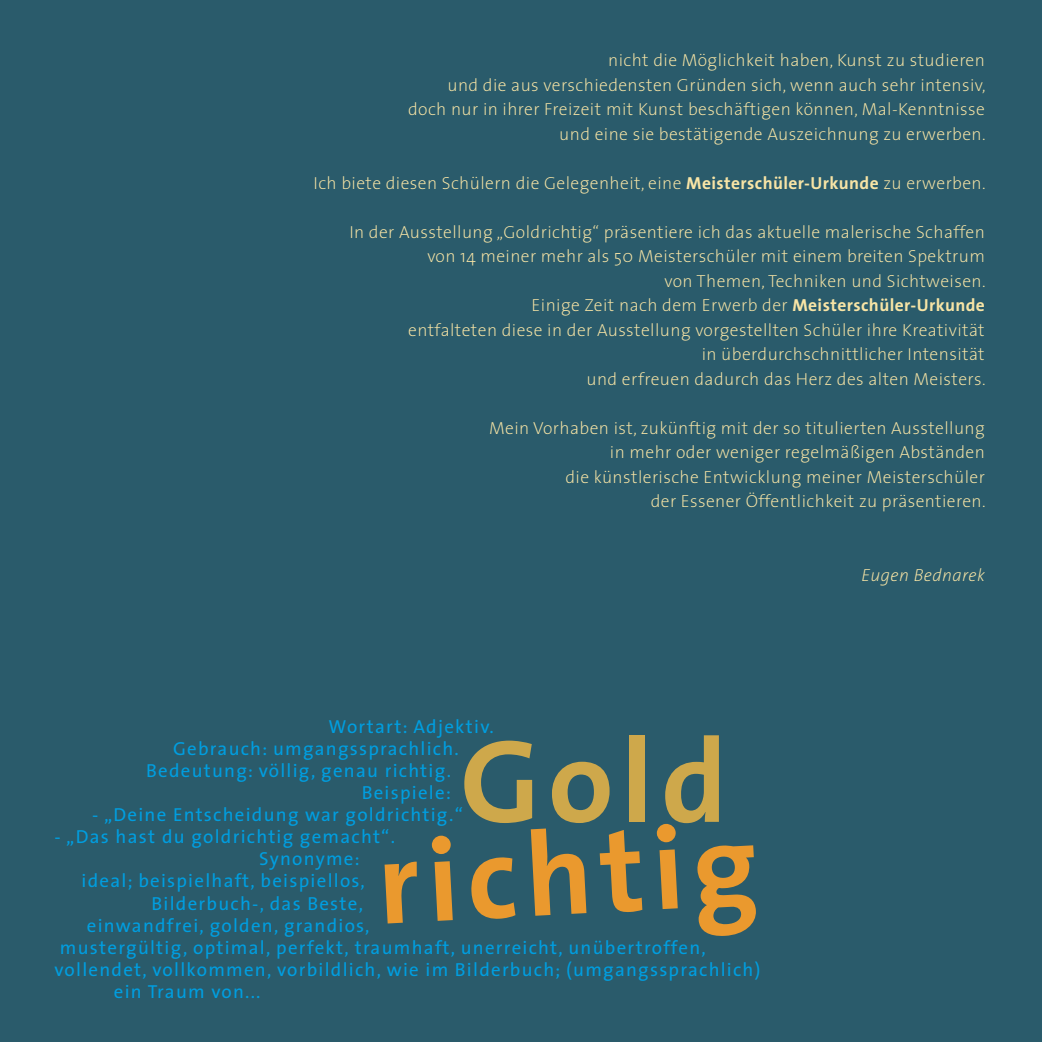
<style>
.page{position:relative;width:1042px;height:1042px;background:#2a5b6b}
.page>*{position:absolute;margin:0;border:0;box-sizing:border-box;transform-origin:0 0}
.t1{font:700 118.48px "The Sans";color:#ea992e}
.t2{font:700 118.48px "The Sans";color:#cea84b}
.t3{font:18.9px "The Sans";letter-spacing:.065em;color:#009ee0}
.t4{font:200 17.5px/24.5px "The Sans";letter-spacing:.025em;color:#f8e5a6;text-align:right}
.t5{font:italic 200 17.5px "The Sans";letter-spacing:.025em;color:#f8e5a6}
.s1{font-weight:700}
</style>
<div class="page">
<p class="t4" style="left:408px;top:47px;width:579px">nicht die Möglichkeit haben, Kunst zu studieren<br>und die aus verschiedensten Gründen sich, wenn auch sehr intensiv, doch nur in ihrer Freizeit mit Kunst beschäftigen können, Mal-Kenntnisse und eine sie bestätigende Auszeichnung zu erwerben.</p>
<p class="t4" style="left:313px;top:170px;width:673px">Ich biete diesen Schülern die Gelegenheit, eine <span class="s1">Meisterschüler-Urkunde</span> zu erwerben.</p>
<p class="t4" style="left:349px;top:219px;width:638px">In der Ausstellung „Goldrichtig“ präsentiere ich das aktuelle malerische Schaffen von 14 meiner mehr als 50 Meisterschüler mit einem breiten Spektrum<br>von Themen, Techniken und Sichtweisen.<br>Einige Zeit nach dem Erwerb der <span class="s1">Meisterschüler-Urkunde<br></span>entfalteten diese in der Ausstellung vorgestellten Schüler ihre Kreativität<br>in überdurchschnittlicher Intensität<br>und erfreuen dadurch das Herz des alten Meisters.</p>
<p class="t4" style="left:489px;top:415px;width:498px">Mein Vorhaben ist, zukünftig mit der so titulierten Ausstellung in mehr oder weniger regelmäßigen Abständen<br>die künstlerische Entwicklung meiner Meisterschüler<br>der Essener Öffentlichkeit zu präsentieren.</p>
<p class="t3" style="left:328px;top:711px;width:167px">Wortart: Adjektiv.</p>
<p class="t3" style="left:173px;top:733px;width:287px">Gebrauch: umgangssprachlich.</p>
<p class="t3" style="left:146px;top:755px;width:306px">Bedeutung: völlig, genau richtig.</p>
<p class="t3" style="left:362px;top:777px;width:91px">Beispiele:</p>
<p class="t3" style="left:92px;top:799px;width:372px">- „Deine Entscheidung war goldrichtig.“</p>
<p class="t3" style="left:55px;top:821px;width:342px">- „Das hast du goldrichtig gemacht“.</p>
<p class="t3" style="left:259px;top:843px;width:102px">Synonyme:</p>
<p class="t3" style="left:81px;top:865px;width:285px">ideal; beispielhaft, beispiellos,</p>
<p class="t3" style="left:152px;top:887px;width:213px">Bilderbuch-, das Beste,</p>
<p class="t3" style="left:87px;top:909px;width:284px">einwandfrei, golden, grandios,</p>
<p class="t3" style="left:60px;top:931px;width:647px">mustergültig, optimal, perfekt, traumhaft, unerreicht, unübertroffen,</p>
<p class="t3" style="left:55px;top:953px;width:707px">vollendet, vollkommen, vorbildlich, wie im Bilderbuch; (umgangssprachlich)</p>
<p class="t3" style="left:114px;top:975px;width:148px">ein Traum von...</p>
<h1 class="t2" style="left:460px;top:682px;width:269px">Gold</h1>
<h1 class="t1" style="left:372px;top:784px;width:382px;rotate:-3deg">richtig</h1>
<p class="t5" style="left:861px;top:560px;width:125px">Eugen Bednarek</p>
</div>
